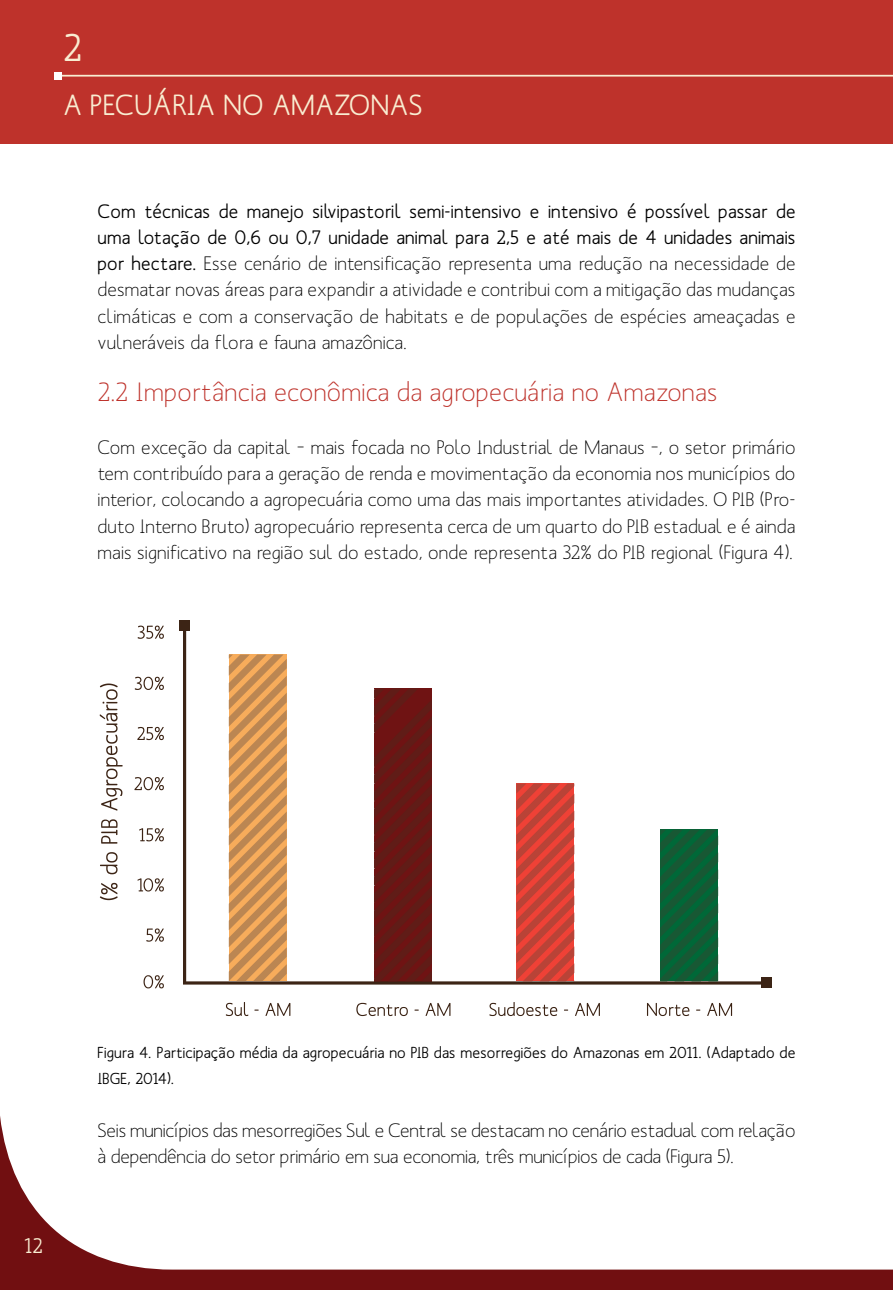
<style>
.page{position:relative;width:893px;height:1290px;background:#fff}
.page>*{position:absolute;margin:0;border:0;box-sizing:border-box;transform-origin:0 0}
.t1{font:500 38.5px "Mank Sans";color:#f9edd1}
.t2{font:500 28.88px "Mank Sans";letter-spacing:.01em;color:#f9edd1}
.t3{font:26.25px "Mank Sans";letter-spacing:.01em;color:#be322b}
.t4{font:500 21px "Mank Sans";color:#f9edd1}
.t5{font:19.25px/26.2px "Mank Sans";letter-spacing:-.01em;color:#000;text-align:justify}
.t6{font:500 15.75px/26.2px "Mank Sans";letter-spacing:.01em;color:#000}
.s1{font-weight:500}
</style>
<div class="page">
<svg style="left:0;top:1116px;width:893px;height:174px"></svg>
<div style="left:0;top:0;width:893px;height:144px;background:#be322b"></div>
<hr style="left:54px;top:75px;width:839px;height:2px;background:#f9edd1">
<div style="left:54px;top:72px;width:8px;height:8px;background:#fff"></div>
<svg style="left:100px;top:883px;width:18px;height:17px"></svg>
<svg style="left:100px;top:852px;width:18px;height:22px"></svg>
<svg style="left:101px;top:819px;width:17px;height:24px"></svg>
<svg style="left:100px;top:683px;width:23px;height:128px"></svg>
<svg style="left:138px;top:625px;width:26px;height:14px"></svg>
<svg style="left:135px;top:677px;width:29px;height:13px"></svg>
<svg style="left:137px;top:727px;width:27px;height:13px"></svg>
<svg style="left:134px;top:777px;width:30px;height:13px"></svg>
<svg style="left:139px;top:828px;width:25px;height:13px"></svg>
<svg style="left:137px;top:878px;width:27px;height:13px"></svg>
<svg style="left:146px;top:928px;width:18px;height:14px"></svg>
<svg style="left:144px;top:975px;width:20px;height:13px"></svg>
<svg style="left:226px;top:1002px;width:22px;height:14px"></svg>
<svg style="left:265px;top:1003px;width:25px;height:13px"></svg>
<svg style="left:356px;top:1003px;width:52px;height:13px"></svg>
<svg style="left:425px;top:1003px;width:25px;height:13px"></svg>
<svg style="left:489px;top:1002px;width:68px;height:14px"></svg>
<svg style="left:575px;top:1003px;width:25px;height:13px"></svg>
<svg style="left:647px;top:1003px;width:42px;height:13px"></svg>
<svg style="left:707px;top:1003px;width:25px;height:13px"></svg>
<div style="left:761px;top:977px;width:11px;height:11px;background:#3c2415"></div>
<div style="left:179px;top:620px;width:11px;height:11px;background:#3c2415"></div>
<svg style="left:183px;top:631px;width:578px;height:353px"></svg>
<svg style="left:229px;top:654px;width:59px;height:328px;background:#d59858"></svg>
<svg style="left:374px;top:688px;width:58px;height:293px;background:#661715"></svg>
<svg style="left:516px;top:783px;width:58px;height:198px;background:#d04136"></svg>
<svg style="left:660px;top:829px;width:58px;height:152px;background:#0d5e35"></svg>
<h1 class="t1" style="left:63px;top:23px;width:20px">2</h1>
<h2 class="t2" style="left:63px;top:87px;width:361px">A PECUÁRIA NO AMAZONAS</h2>
<p class="t5" style="left:98px;top:198px;width:699px"><span class="s1">Com técnicas de manejo silvipastoril semi-intensivo e intensivo é possível passar de uma lotação de 0,6 ou 0,7 unidade animal para 2,5 e até mais de 4 unidades animais por hectare.</span> Esse cenário de intensificação representa uma redução na necessidade de desmatar novas áreas para expandir a atividade e contribui com a mitigação das mudanças climáticas e com a conservação de habitats e de populações de espécies ameaçadas e vulneráveis da flora e fauna amazônica.</p>
<h3 class="t3" style="left:98px;top:376px;width:621px">2.2 Importância econômica da agropecuária no Amazonas</h3>
<p class="t5" style="left:98px;top:434px;width:699px">Com exceção da capital – mais focada no Polo Industrial de Manaus –, o setor primário tem contribuído para a geração de renda e movimentação da economia nos municípios do interior, colocando a agropecuária como uma das mais importantes atividades. O PIB (Pro&shy;duto Interno Bruto) agropecuário representa cerca de um quarto do PIB estadual e é ainda mais significativo na região sul do estado, onde representa 32% do PIB regional (Figura 4).</p>
<p class="t4" style="left:24px;top:1233px;width:20px">12</p>
<p class="t6" style="left:98px;top:1039px;width:699px">Figura 4. Participação média da agropecuária no PIB das mesorregiões do Amazonas em 2011. (Adaptado de<br>IBGE, 2014).</p>
<p class="t5" style="left:98px;top:1117px;width:699px">Seis municípios das mesorregiões Sul e Central se destacam no cenário estadual com relação à dependência do setor primário em sua economia, três municípios de cada (Figura 5).</p>
</div>
